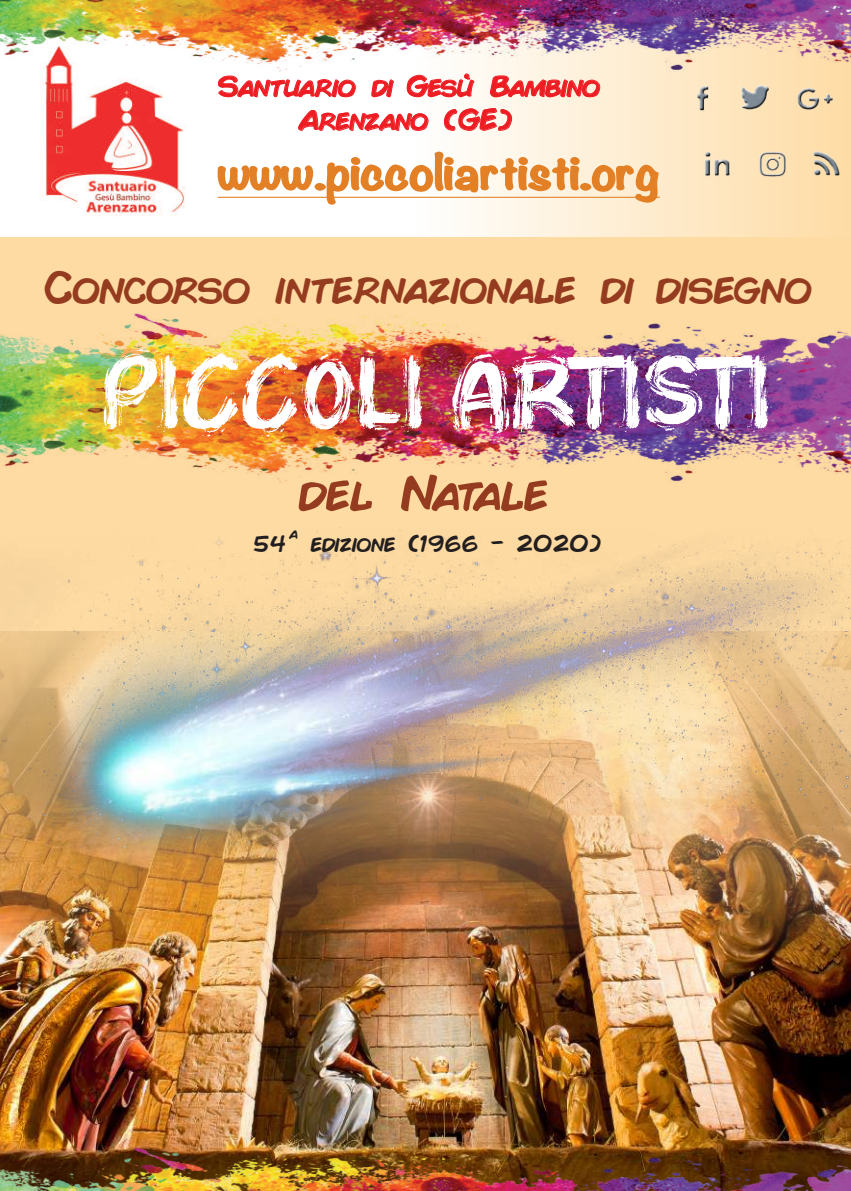
<style>
.page{position:relative;width:851px;height:1191px;background:#fff}
.page>*{position:absolute;margin:0;border:0;box-sizing:border-box;transform-origin:0 0}
.t1{font:108px "Brush Pains";color:#fff}
.t2{font:50.2px "Comic";letter-spacing:-.09em;color:#953b1f}
.t3{font:44.4px "Comic";letter-spacing:-.06em;color:#953b1f}
.t4{font:700 42.4px "Noteworthy";color:#e38026;scale:1.14 1}
.t5{font:28.6px "Comic";letter-spacing:-.065em;color:#ee1d23}
.t6{font:23.8px "Comic";color:#231f20}
.t7{font:15.4px "Comic";color:#231f20}
</style>
<div class="page">
<div style="left:0;top:15px;width:850px;height:1176px;background:#fedba2"></div>
<svg style="left:0;top:73px;width:814px;height:164px;background:#feefd8"></svg>
<img style="left:0;top:866px;width:850px;height:277px">
<img style="left:0;top:313px;width:850px;height:169px">
<img style="left:0;top:527px;width:850px;height:339px">
<img style="left:0;top:73px;width:261px;height:154px">
<svg style="left:216px;top:73px;width:443px;height:133px;background:#fbe5d7"></svg>
<hr style="left:218px;top:197px;width:441px;height:1px;background:#e38026">
<img style="left:528px;top:143px;width:312px;height:40px">
<img style="left:0;top:1143px;width:850px;height:48px">
<img style="left:0;top:0;width:850px;height:73px">
<img style="left:688px;top:77px;width:145px;height:40px">
<p class="t5" style="left:218px;top:66px;width:385px">Santuario di Gesù Bambino</p>
<p class="t5" style="left:298px;top:100px;width:216px">Arenzano (GE)</p>
<h3 class="t4" style="left:218px;top:134px;width:389px">www.piccoliartisti.org</h3>
<h3 class="t3" style="left:45px;top:256px;width:771px">Concorso internazionale di disegno</h3>
<h1 class="t1" style="left:103px;top:339px;width:671px">PICCOLI ARTISTI</h1>
<h2 class="t2" style="left:298px;top:457px;width:254px">del Natale</h2>
<p class="t6" style="left:254px;top:527px;width:350px">54 edizione (1966 - 2020)</p>
<p class="t7" style="left:289px;top:522px;width:11px">a</p>
</div>
